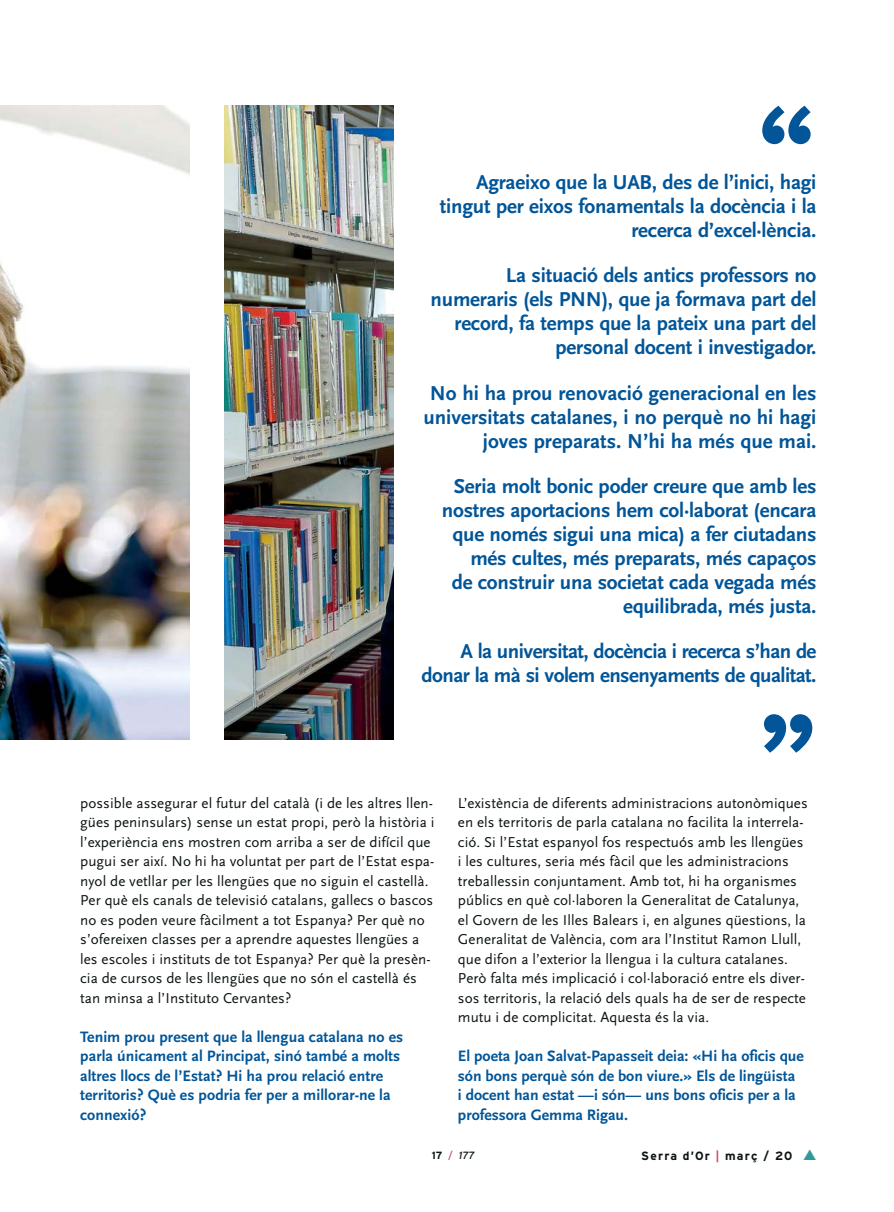
<style>
.page{position:relative;width:894px;height:1212px;background:#fff}
.page>*{position:absolute;margin:0;border:0;box-sizing:border-box;transform-origin:0 0}
.t1{font:700 108px "Bookman Old Style";color:#015598}
.t2{font:21px/24px "Scala Sans Bold LF";letter-spacing:-.01em;color:#015598;text-align:right}
.t3{font:15.75px/19.5px "Scala Sans Bold LF";letter-spacing:.005em;color:#015598}
.t4{font:15px/19.5px "Scala Sans Regular LF";letter-spacing:.005em;color:#0c1314}
.t5{font:700 12px "Interstate";letter-spacing:.1em;color:#0c1314}
.t6{font:italic 10.5px "Interstate";color:#0c1314}
.s1{font-weight:700;font-style:normal}
.s2{font-style:normal;color:#d24d67}
.s3{color:#d24d67}
</style>
<div class="page">
<img style="left:224px;top:106px;width:169px;height:633px">
<img style="left:0;top:106px;width:189px;height:633px">
<h1 class="t1" style="left:757px;top:81px;width:60px">“</h1>
<h2 class="t2" style="left:476px;top:172px;width:342px">Agraeixo que la UAB, des de l’inici, hagi</h2>
<h2 class="t2" style="left:440px;top:196px;width:378px">tingut per eixos fonamentals la docència i la recerca d’excel·lència.</h2>
<h2 class="t2" style="left:430px;top:265px;width:387px">La situació dels antics professors no numeraris (els PNN), que ja formava part del record, fa temps que la pateix una part del personal docent i investigador.</h2>
<h2 class="t2" style="left:423px;top:382px;width:394px">No hi ha prou renovació generacional en les universitats catalanes, i no perquè no hi hagi joves preparats. N’hi ha més que mai.</h2>
<h2 class="t2" style="left:442px;top:476px;width:376px">Seria molt bonic poder creure que amb les nostres aportacions hem col·laborat (encara que només sigui una mica) a fer ciutadans més cultes, més preparats, més capaços<br>de construir una societat cada vegada més equilibrada, més justa.</h2>
<h2 class="t2" style="left:421px;top:641px;width:396px">A la universitat, docència i recerca s’han de donar la mà si volem ensenyaments de qualitat.</h2>
<p class="t4" style="left:80px;top:794px;width:354px">possible assegurar el futur del català (i de les altres llen-</p>
<p class="t4" style="left:80px;top:814px;width:355px">gües peninsulars) sense un estat propi, però la història i l’experiència ens mostren com arriba a ser de difícil que pugui ser així. No hi ha voluntat per part de l’Estat espa&shy;nyol de vetllar per les llengües que no siguin el castellà.<br>Per què els canals de televisió catalans, gallecs o bascos no es poden veure fàcilment a tot Espanya? Per què no s’ofereixen classes per a aprendre aquestes llengües a les escoles i instituts de tot Espanya? Per què la presèn&shy;cia de cursos de les llengües que no són el castellà és tan minsa a l’Instituto Cervantes?</p>
<p class="t3" style="left:80px;top:1028px;width:324px">Tenim prou present que la llengua catalana no es parla únicament al Principat, sinó també a molts altres llocs de l’Estat? Hi ha prou relació entre territoris? Què es podria fer per a millorar-ne la connexió?</p>
<h1 class="t1" style="left:757px;top:690px;width:60px">”</h1>
<p class="t4" style="left:458px;top:794px;width:351px">L’existència de diferents administracions autonòmiques en els territoris de parla catalana no facilita la interrela&shy;ció. Si l’Estat espanyol fos respectuós amb les llengües i les cultures, seria més fàcil que les administracions treballessin conjuntament. Amb tot, hi ha organismes públics en què col·laboren la Generalitat de Catalunya, el Govern de les Illes Balears i, en algunes qüestions, la Generalitat de València, com ara l’Institut Ramon Llull, que difon a l’exterior la llengua i la cultura catalanes.<br>Però falta més implicació i col·laboració entre els diver&shy;sos territoris, la relació dels quals ha de ser de respecte mutu i de complicitat. Aquesta és la via.</p>
<p class="t3" style="left:458px;top:1048px;width:347px">El poeta Joan Salvat-Papasseit deia: «Hi ha oficis que són bons perquè són de bon viure.» Els de lingüista<br>i docent han estat —i són— uns bons oficis per a la professora Gemma Rigau.</p>
<p class="t6" style="left:431px;top:1150px;width:44px"><span class="s1">17</span> <span class="s2">/</span> 177</p>
<p class="t5" style="left:641px;top:1151px;width:153px">Serra d’Or <span class="s3">|</span> març / 20</p>
</div>
